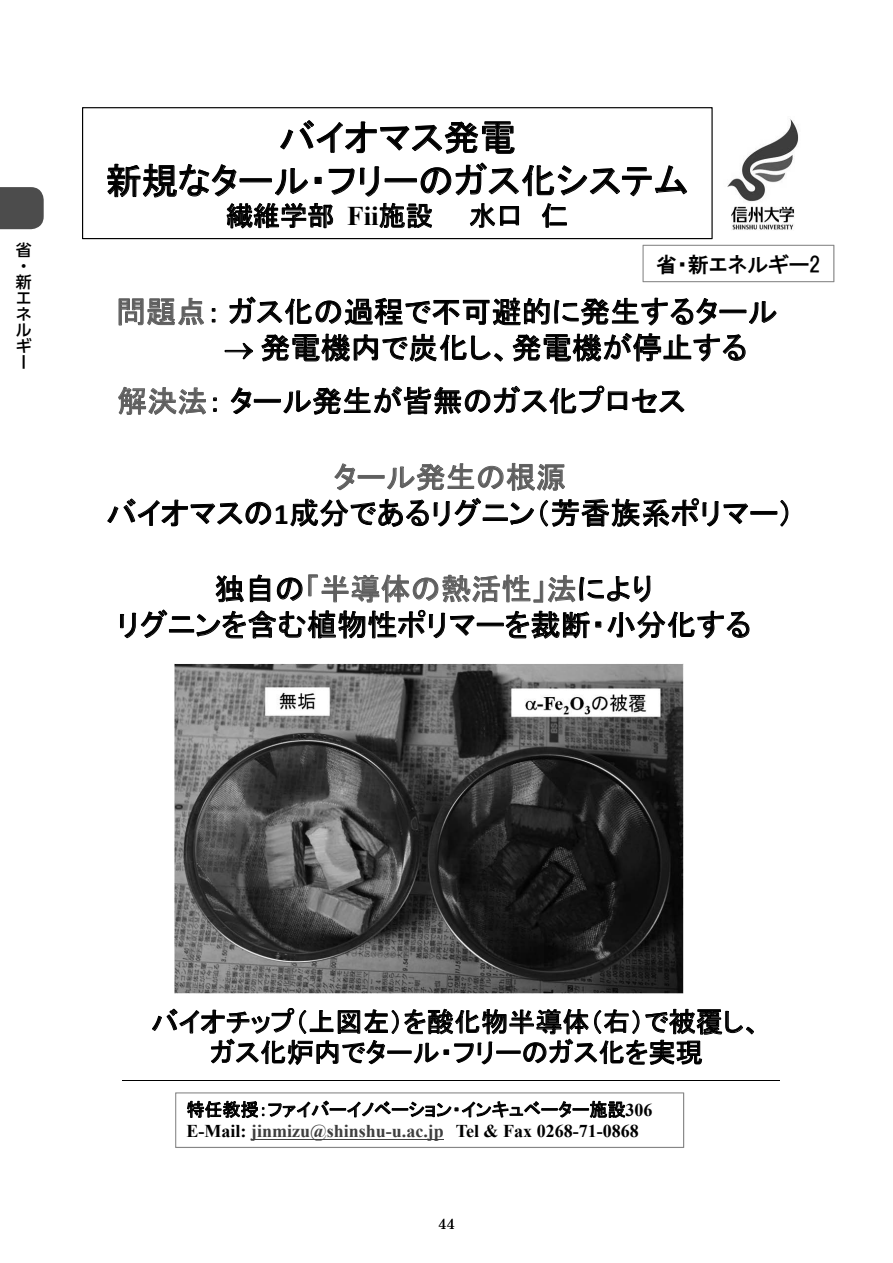
<style>
.page{position:relative;width:893px;height:1263px;background:#fff}
.page>*{position:absolute;margin:0;border:0;box-sizing:border-box;transform-origin:0 0}
.t1{font:36px/43.2px "MS P Gothic";letter-spacing:.005em;color:#000;text-align:center}
.t2{font:30px/36px "MS P Gothic";letter-spacing:.005em;color:#000;text-align:center}
.t3{font:27px/30.5px "MS P Gothic";letter-spacing:.005em;color:#000;text-align:center}
.t4{font:21px "HGP Gothic E";color:#000}
.t5{font:700 18px "Times New Roman";color:#000}
.t6{font:18px "MS P Gothic";letter-spacing:.005em;color:#000}
.t7{font:500 15.9px/15.9px "UD Shin Go Pro";color:#000}
.t8{font:14.85px "Century";color:#000}
.s1{font-family:"Times New Roman";font-weight:700}
.s2{color:#5f5f5f}
.s3{font-family:"Calibri";font-weight:700}
.s4{color:#3f3f3f}
</style>
<div class="page">
<hr style="left:123px;top:1080px;width:657px;height:1px;background:#000">
<svg style="left:175px;top:1092px;width:509px;height:56px"></svg>
<hr style="left:251px;top:1139px;width:193px;height:1px;background:#3f3f3f">
<svg style="left:82px;top:107px;width:631px;height:132px"></svg>
<svg style="left:280px;top:120px;width:235px;height:34px"></svg>
<svg style="left:118px;top:298px;width:86px;height:28px"></svg>
<svg style="left:229px;top:296px;width:488px;height:30px"></svg>
<svg style="left:749px;top:301px;width:28px;height:23px"></svg>
<svg style="left:261px;top:334px;width:242px;height:28px"></svg>
<svg style="left:512px;top:333px;width:234px;height:29px"></svg>
<svg style="left:215px;top:575px;width:29px;height:28px"></svg>
<svg style="left:250px;top:574px;width:20px;height:28px"></svg>
<svg style="left:277px;top:574px;width:373px;height:29px"></svg>
<svg style="left:120px;top:609px;width:48px;height:29px"></svg>
<div style="left:169px;top:629px;width:25px;height:3px;border:1px solid #000"></div>
<div style="left:172px;top:616px;width:18px;height:4px;border:1px solid #000"></div>
<svg style="left:196px;top:610px;width:278px;height:29px"></svg>
<svg style="left:505px;top:611px;width:96px;height:28px"></svg>
<svg style="left:607px;top:611px;width:143px;height:28px"></svg>
<svg style="left:152px;top:1008px;width:602px;height:57px"></svg>
<svg style="left:118px;top:387px;width:88px;height:28px"></svg>
<svg style="left:213px;top:398px;width:4px;height:3px"></svg>
<svg style="left:213px;top:408px;width:4px;height:3px"></svg>
<svg style="left:230px;top:387px;width:21px;height:27px"></svg>
<div style="left:254px;top:399px;width:27px;height:3px;border:1px solid #000"></div>
<svg style="left:283px;top:385px;width:402px;height:30px"></svg>
<svg style="left:334px;top:463px;width:21px;height:27px"></svg>
<div style="left:358px;top:475px;width:26px;height:3px;border:1px solid #5f5f5f"></div>
<svg style="left:387px;top:463px;width:178px;height:28px"></svg>
<svg style="left:107px;top:498px;width:164px;height:28px"></svg>
<svg style="left:290px;top:497px;width:191px;height:30px"></svg>
<div style="left:483px;top:517px;width:25px;height:4px;border:1px solid #000"></div>
<div style="left:486px;top:505px;width:18px;height:3px;border:1px solid #000"></div>
<svg style="left:510px;top:502px;width:24px;height:23px"></svg>
<svg style="left:540px;top:498px;width:208px;height:29px"></svg>
<div style="left:750px;top:511px;width:27px;height:3px;border:1px solid #000"></div>
<svg style="left:780px;top:500px;width:8px;height:27px"></svg>
<img style="left:174px;top:663px;width:509px;height:330px">
<img style="left:744px;top:119px;width:55px;height:43px">
<svg style="left:107px;top:162px;width:727px;height:120px"></svg>
<svg style="left:0;top:187px;width:44px;height:42px;background:#535353"></svg>
<svg style="left:225px;top:343px;width:28px;height:16px"></svg>
<p class="t7" style="left:16px;top:242px;width:17px">省・新エネルギー</p>
<p class="t1" style="left:106px;top:116px;width:584px">バイオマス発電<br>新規なタール・フリーのガス化システム</p>
<p class="t3" style="left:226px;top:200px;width:208px">繊維学部 <span class="s1">Fii</span>施設</p>
<p class="t3" style="left:469px;top:200px;width:101px">水口 仁</p>
<p class="t4" style="left:656px;top:254px;width:166px">省・新エネルギー2</p>
<p class="t2" style="left:260px;top:293px;width:518px;text-align:left;text-indent:-144px"><span class="s2">問題点</span>：ガス化の過程で不可避的に発生するタール発電機内で炭化し、発電機が停止する</p>
<p class="t2" style="left:117px;top:383px;width:569px"><span class="s2">解決法</span>：タール発生が皆無のガス化プロセス</p>
<p class="t2" style="left:106px;top:459px;width:689px"><span class="s2">タール発生の根源<br></span>バイオマスの<span class="s3">1</span>成分であるリグニン（芳香族系ポリマー）</p>
<p class="t2" style="left:117px;top:571px;width:636px">独自の<span class="s2">「半導体の熱活性」法</span>により<br>リグニンを含む植物性ポリマーを裁断・小分化する</p>
<p class="t3" style="left:151px;top:1006px;width:612px">バイオチップ（上図左）を酸化物半導体（右）で被覆し、ガス化炉内でタール・フリーのガス化を実現</p>
<p class="t6" style="left:186px;top:1100px;width:468px">特任教授：ファイバーイノベーション・インキュベーター施設<span class="s1">306</span></p>
<p class="t5" style="left:186px;top:1118px;width:454px">E-Mail: <span class="s4">jinmizu@shinshu-u.ac.jp</span> Tel &amp; Fax 0268-71-0868</p>
<p class="t8" style="left:438px;top:1211px;width:18px">44</p>
</div>
